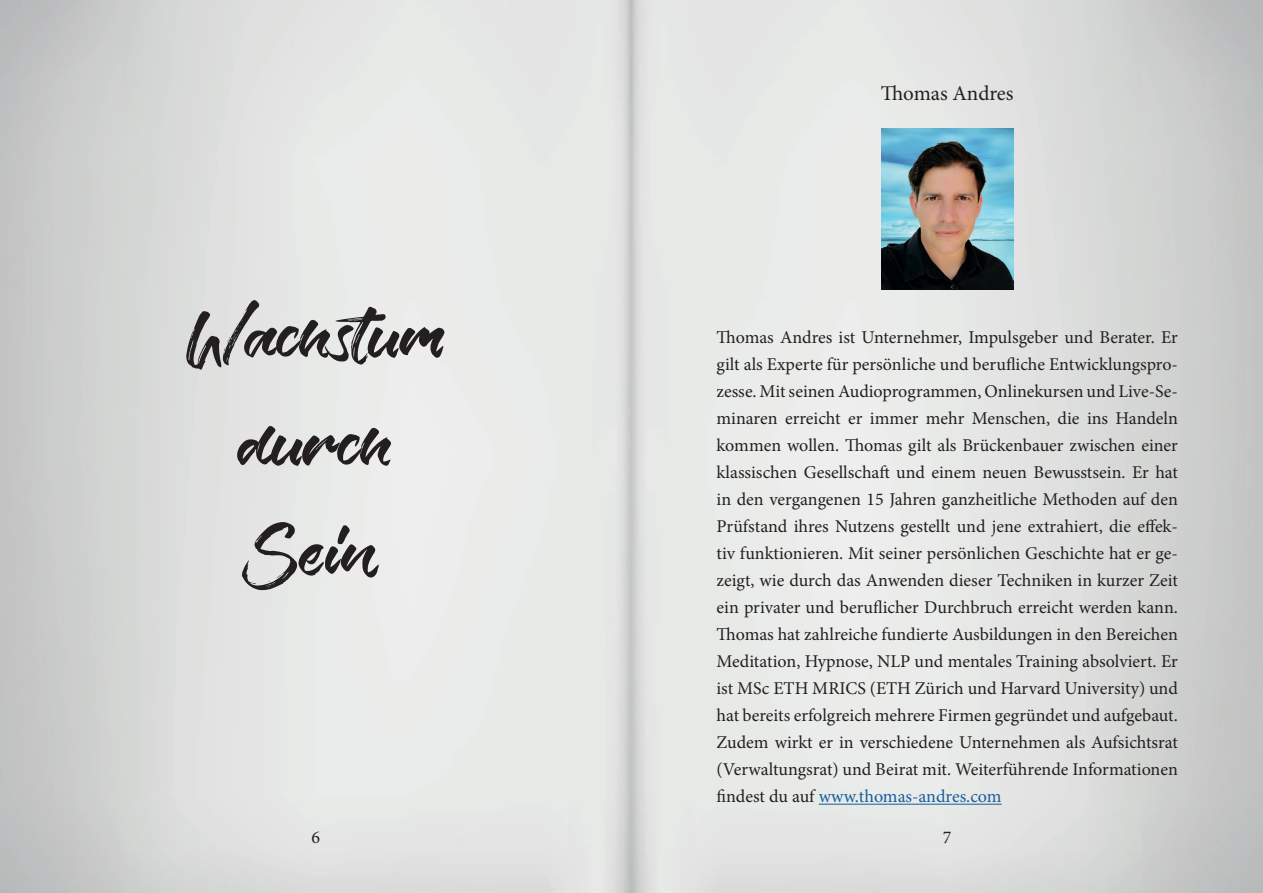
<style>
.page{position:relative;width:1263px;height:893px;background:#fff}
.page>*{position:absolute;margin:0;border:0;box-sizing:border-box;transform-origin:0 0}
.t1{font:90px/108px "Verbena";color:#231f20;text-align:center}
.t2{font:21px "Minion Pro";letter-spacing:-.005em;color:#231f20}
.t3{font:18px/27px "Minion Pro";letter-spacing:-.005em;color:#231f20;text-align:justify}
.s1{color:#175d9e}
</style>
<div class="page">
<img style="left:0;top:0;width:1263px;height:893px">
<hr style="left:819px;top:804px;width:183px;height:1px;background:#175d9e">
<img style="left:881px;top:128px;width:132px;height:162px">
<h1 class="t1" style="left:186px;top:285px;width:261px">Wachstum durch<br>Sein</h1>
<p class="t2" style="left:881px;top:80px;width:134px">Thomas Andres</p>
<p class="t3" style="left:716px;top:324px;width:463px">Thomas Andres ist Unternehmer, Impulsgeber und Berater. Er gilt als Experte für persönliche und berufliche Entwicklungspro&shy;zesse. Mit seinen Audioprogrammen, Onlinekursen und Live-Se&shy;minaren erreicht er immer mehr Menschen, die ins Handeln kommen wollen. Thomas gilt als Brückenbauer zwischen einer klassischen Gesellschaft und einem neuen Bewusstsein. Er hat in den vergangenen 15 Jahren ganzheitliche Methoden auf den Prüfstand ihres Nutzens gestellt und jene extrahiert, die effek&shy;tiv funktionieren. Mit seiner persönlichen Geschichte hat er ge&shy;zeigt, wie durch das Anwenden dieser Techniken in kurzer Zeit ein privater und beruflicher Durchbruch erreicht werden kann.<br>Thomas hat zahlreiche fundierte Ausbildungen in den Bereichen Meditation, Hypnose, NLP und mentales Training absolviert. Er ist MSc ETH MRICS (ETH Zürich und Harvard University) und hat bereits erfolgreich mehrere Firmen gegründet und aufgebaut.<br>Zudem wirkt er in verschiedene Unternehmen als Aufsichtsrat (Verwaltungsrat) und Beirat mit. Weiterführende Informationen findest du auf <span class="s1">www.thomas-andres.com</span></p>
<p class="t3" style="left:311px;top:823px;width:10px">6</p>
<p class="t3" style="left:943px;top:823px;width:10px">7</p>
</div>
